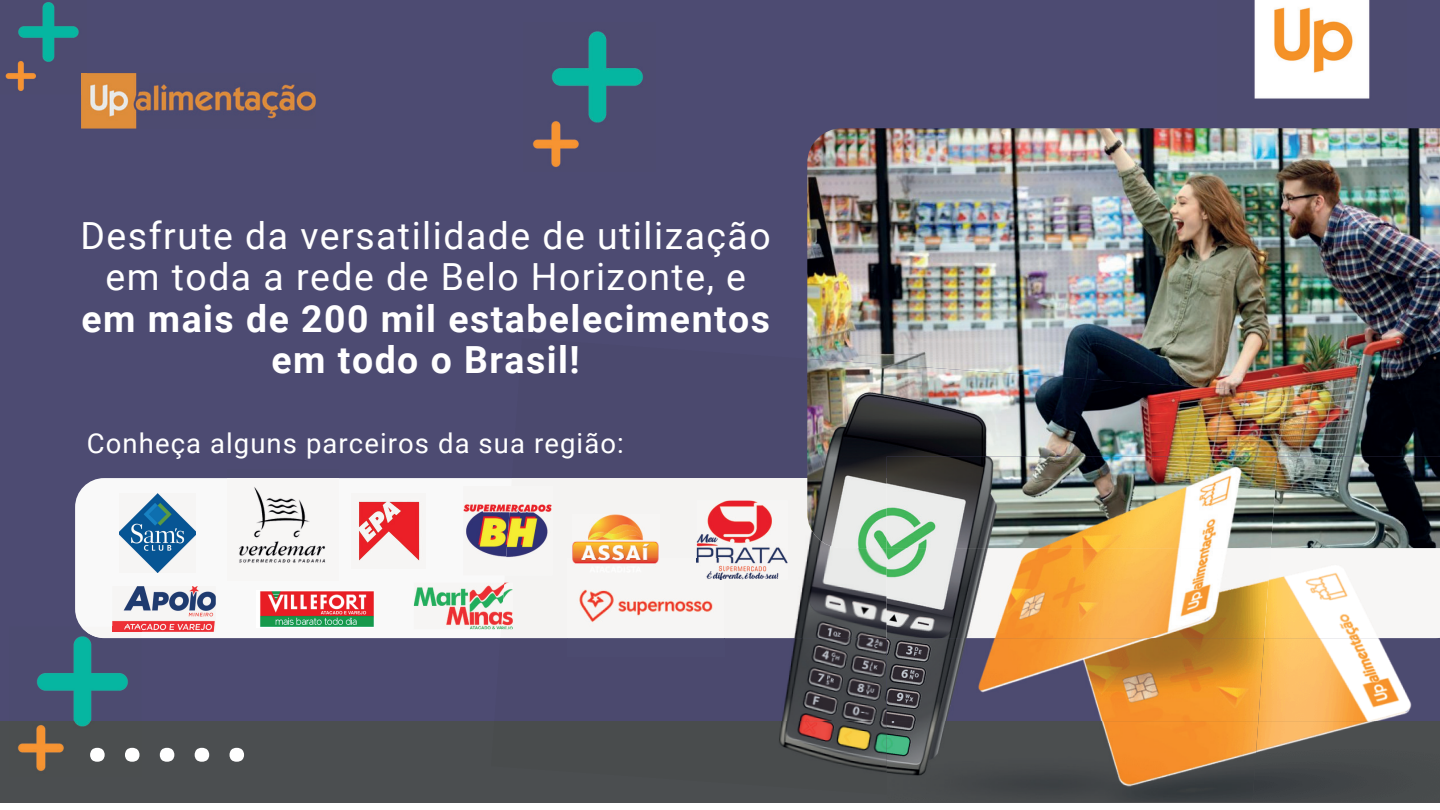
<style>
.page{position:relative;width:1440px;height:810px;background:#fff}
.page>*{position:absolute;margin:0;border:0;box-sizing:border-box;transform-origin:0 0}
.t1{font:129.6px "Roboto";color:#fff}
.t2{font:37.4px/41.2px "Roboto";letter-spacing:.04em;color:#fff;text-align:center}
.t3{font:700 37.4px/41.2px "Roboto";letter-spacing:.04em;color:#fff;text-align:center}
.t4{font:27.5px "Roboto";letter-spacing:.04em;color:#fff}
</style>
<div class="page">
<div style="left:0;top:0;width:1440px;height:802px;background:#4d4b72"></div>
<div style="left:75px;top:478px;width:419px;height:160px;background:#f9f9f9"></div>
<div style="left:0;top:721px;width:1440px;height:81px;background:#4b4e50"></div>
<img style="left:1254px;top:0;width:116px;height:99px">
<img style="left:807px;top:128px;width:633px;height:329px">
<img style="left:18px;top:627px;width:123px;height:144px">
<img style="left:81px;top:627px;width:60px;height:11px">
<img style="left:533px;top:31px;width:110px;height:136px">
<img style="left:5px;top:2px;width:74px;height:89px">
<img style="left:494px;top:338px;width:393px;height:383px">
<img style="left:500px;top:478px;width:387px;height:160px">
<img style="left:779px;top:721px;width:108px;height:52px">
<img style="left:807px;top:359px;width:475px;height:189px">
<img style="left:81px;top:73px;width:235px;height:56px">
<img style="left:81px;top:73px;width:6px;height:21px">
<img style="left:1264px;top:638px;width:173px;height:83px">
<img style="left:1271px;top:548px;width:169px;height:90px">
<img style="left:1258px;top:721px;width:118px;height:80px">
<img style="left:1277px;top:457px;width:163px;height:91px">
<img style="left:887px;top:638px;width:377px;height:83px">
<img style="left:887px;top:548px;width:384px;height:90px">
<img style="left:887px;top:721px;width:371px;height:81px">
<img style="left:887px;top:457px;width:390px;height:91px">
<img style="left:352px;top:494px;width:74px;height:74px">
<img style="left:572px;top:514px;width:87px;height:44px">
<img style="left:463px;top:486px;width:42px;height:89px">
<img style="left:505px;top:486px;width:47px;height:89px">
<img style="left:112px;top:586px;width:104px;height:46px">
<img style="left:112px;top:627px;width:29px;height:5px">
<img style="left:119px;top:494px;width:76px;height:79px">
<img style="left:227px;top:478px;width:111px;height:102px">
<img style="left:567px;top:558px;width:157px;height:98px">
<img style="left:414px;top:583px;width:87px;height:46px">
<img style="left:501px;top:583px;width:12px;height:46px">
<img style="left:256px;top:590px;width:117px;height:37px">
<img style="left:697px;top:501px;width:91px;height:78px">
<img style="left:697px;top:558px;width:27px;height:21px">
<p class="t2" style="left:81px;top:214px;width:692px">Desfrute da versatilidade de utilização em toda a rede de Belo Horizonte, e</p>
<p class="t3" style="left:81px;top:296px;width:690px">em mais de 200 mil estabelecimentos em todo o Brasil!</p>
<p class="t4" style="left:87px;top:424px;width:538px">Conheça alguns parceiros da sua região:</p>
<h1 class="t1" style="left:81px;top:624px;width:175px">.....</h1>
</div>
